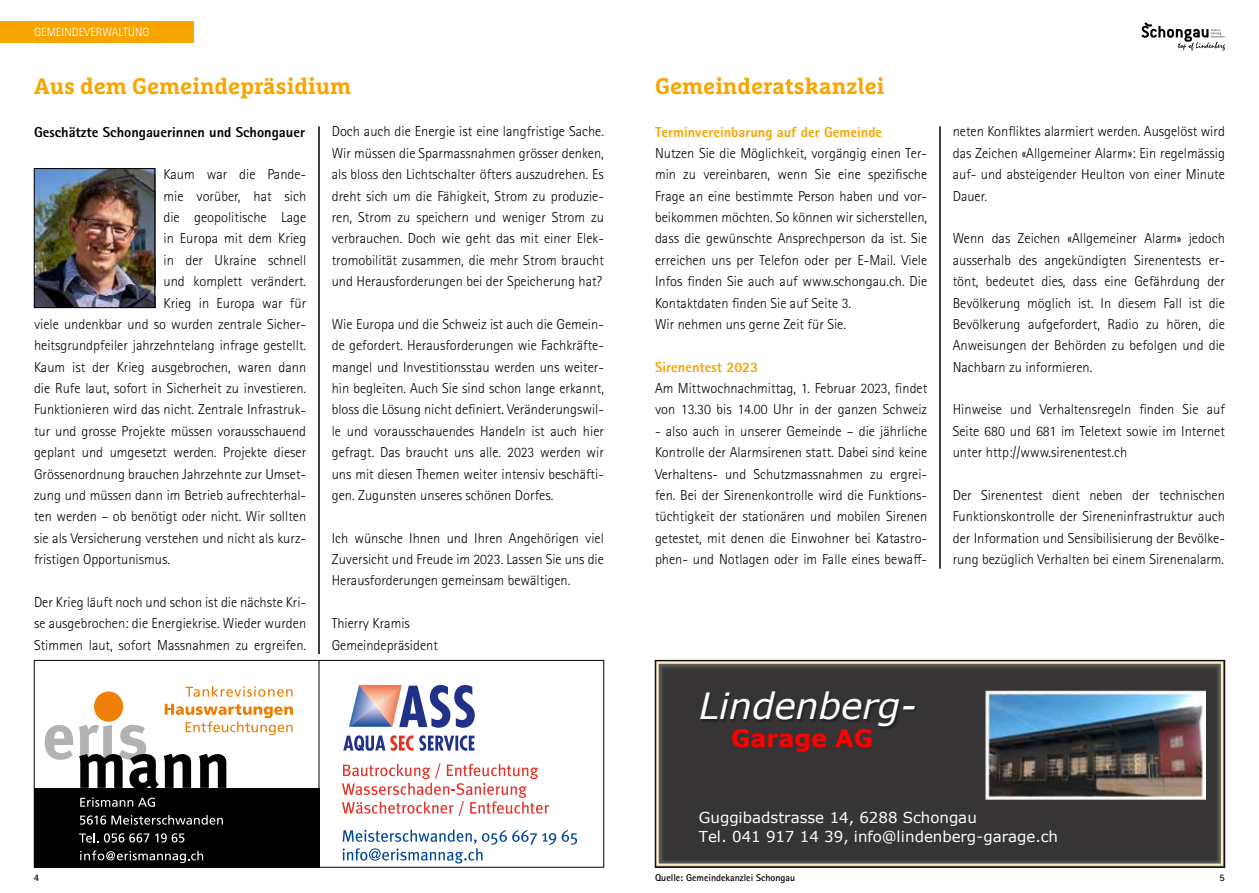
<style>
.page{position:relative;width:1259px;height:893px;background:#fff}
.page>*{position:absolute;margin:0;border:0;box-sizing:border-box;transform-origin:0 0}
.t1{font:italic 36px "Verdana";color:#fff}
.t2{font:700 24px "Verdana";color:#f00}
.t3{font:700 22.5px "Marselis Slab Pro";color:#f7a500}
.t4{font:15px/19.2px "Verdana";color:#fff}
.t5{font:300 14.4px/21.3px "Rotis Sans Serif Std";color:#000;text-align:justify}
.t6{font:800 14.4px "Rotis Sans Serif Std";color:#f7a500}
.t7{font:800 14.4px "Rotis Sans Serif Std";color:#000}
.t8{font:300 12px "Rotis Sans Serif Std";letter-spacing:.01em;color:#fff}
.t9{font:700 9.9px "Rotis Sans Serif Std";color:#000}
</style>
<div class="page">
<div style="left:0;top:21px;width:193px;height:22px;background:#f7a500"></div>
<img style="left:36px;top:170px;width:117px;height:136px">
<div style="left:34px;top:168px;width:121px;height:140px;border:1px solid #000"></div>
<hr style="left:319px;top:126px;width:1px;height:528px;background:#000">
<hr style="left:939px;top:127px;width:1px;height:442px;background:#000">
<img style="left:659px;top:664px;width:561px;height:199px">
<div style="left:656px;top:661px;width:567px;height:205px;border:2px solid #ffeec3"></div>
<div style="left:655px;top:660px;width:570px;height:207px;border:1px solid #000"></div>
<svg style="left:1141px;top:22px;width:84px;height:29px"></svg>
<div style="left:34px;top:788px;width:285px;height:79px;background:#000"></div>
<svg style="left:45px;top:725px;width:28px;height:35px"></svg>
<div style="left:94px;top:691px;width:29px;height:31px;background:#f07f0a;border-radius:50%"></div>
<svg style="left:419px;top:735px;width:55px;height:16px"></svg>
<svg style="left:349px;top:685px;width:126px;height:43px"></svg>
<svg style="left:343px;top:735px;width:70px;height:16px"></svg>
<hr style="left:319px;top:660px;width:1px;height:207px;background:#000">
<svg style="left:185px;top:686px;width:108px;height:11px"></svg>
<svg style="left:79px;top:704px;width:214px;height:84px"></svg>
<svg style="left:80px;top:797px;width:75px;height:10px"></svg>
<svg style="left:80px;top:815px;width:143px;height:10px"></svg>
<svg style="left:79px;top:833px;width:70px;height:9px"></svg>
<svg style="left:155px;top:833px;width:29px;height:9px"></svg>
<svg style="left:80px;top:850px;width:123px;height:13px"></svg>
<svg style="left:342px;top:763px;width:207px;height:53px"></svg>
<svg style="left:342px;top:829px;width:235px;height:34px"></svg>
<div style="left:34px;top:660px;width:570px;height:207px;border:1px solid #000"></div>
<p class="t8" style="left:34px;top:25px;width:117px">GEMEINDEVERWALTUNG</p>
<h3 class="t3" style="left:34px;top:72px;width:318px">Aus dem Gemeindepräsidium</h3>
<p class="t7" style="left:34px;top:123px;width:272px">Geschätzte Schongauerinnen und Schongauer</p>
<p class="t5" style="left:163px;top:164px;width:144px">Kaum war die Pande-</p>
<p class="t5" style="left:163px;top:185px;width:144px">mie vorüber, hat sich</p>
<p class="t5" style="left:163px;top:207px;width:144px">die geopolitische Lage</p>
<p class="t5" style="left:163px;top:228px;width:144px">in Europa mit dem Krieg</p>
<p class="t5" style="left:163px;top:250px;width:144px">in der Ukraine schnell</p>
<p class="t5" style="left:163px;top:271px;width:144px">und komplett verändert.</p>
<p class="t5" style="left:163px;top:292px;width:144px">Krieg in Europa war für</p>
<p class="t5" style="left:34px;top:314px;width:274px">viele undenkbar und so wurden zentrale Sicher-</p>
<p class="t5" style="left:34px;top:335px;width:274px">heitsgrundpfeiler jahrzehntelang infrage gestellt.</p>
<p class="t5" style="left:34px;top:356px;width:274px">Kaum ist der Krieg ausgebrochen, waren dann</p>
<p class="t5" style="left:34px;top:378px;width:274px">die Rufe laut, sofort in Sicherheit zu investieren.</p>
<p class="t5" style="left:34px;top:399px;width:274px">Funktionieren wird das nicht. Zentrale Infrastruk-</p>
<p class="t5" style="left:34px;top:421px;width:274px">tur und grosse Projekte müssen vorausschauend</p>
<p class="t5" style="left:34px;top:442px;width:274px">geplant und umgesetzt werden. Projekte dieser</p>
<p class="t5" style="left:34px;top:463px;width:274px">Grössenordnung brauchen Jahrzehnte zur Umset-</p>
<p class="t5" style="left:34px;top:485px;width:274px">zung und müssen dann im Betrieb aufrechterhal-</p>
<p class="t5" style="left:34px;top:506px;width:274px">ten werden – ob benötigt oder nicht. Wir sollten</p>
<p class="t5" style="left:34px;top:527px;width:274px">sie als Versicherung verstehen und nicht als kurz-</p>
<p class="t5" style="left:34px;top:549px;width:137px">fristigen Opportunismus.</p>
<p class="t5" style="left:34px;top:592px;width:274px">Der Krieg läuft noch und schon ist die nächste Kri&shy;se ausgebrochen: die Energiekrise. Wieder wurden Stimmen laut, sofort Massnahmen zu ergreifen.</p>
<p class="t5" style="left:332px;top:121px;width:274px">Doch auch die Energie ist eine langfristige Sache.<br>Wir müssen die Sparmassnahmen grösser denken, als bloss den Lichtschalter öfters auszudrehen. Es dreht sich um die Fähigkeit, Strom zu produzie&shy;ren, Strom zu speichern und weniger Strom zu verbrauchen. Doch wie geht das mit einer Elek&shy;tromobilität zusammen, die mehr Strom braucht und Herausforderungen bei der Speicherung hat?</p>
<p class="t5" style="left:332px;top:314px;width:274px">Wie Europa und die Schweiz ist auch die Gemein&shy;de gefordert. Herausforderungen wie Fachkräfte&shy;mangel und Investitionsstau werden uns weiter&shy;hin begleiten. Auch Sie sind schon lange erkannt, bloss die Lösung nicht definiert. Veränderungswil&shy;le und vorausschauendes Handeln ist auch hier gefragt. Das braucht uns alle. 2023 werden wir uns mit diesen Themen weiter intensiv beschäfti&shy;gen. Zugunsten unseres schönen Dorfes.</p>
<p class="t5" style="left:332px;top:527px;width:274px">Ich wünsche Ihnen und Ihren Angehörigen viel Zuversicht und Freude im 2023. Lassen Sie uns die Herausforderungen gemeinsam bewältigen.</p>
<p class="t5" style="left:332px;top:613px;width:108px">Thierry Kramis<br>Gemeindepräsident</p>
<h3 class="t3" style="left:655px;top:72px;width:231px">Gemeinderatskanzlei</h3>
<p class="t6" style="left:655px;top:123px;width:229px">Terminvereinbarung auf der Gemeinde</p>
<p class="t5" style="left:655px;top:143px;width:274px;text-align:left">Nutzen Sie die Möglichkeit, vorgängig einen Ter&shy;min zu vereinbaren, wenn Sie eine spezifische Frage an eine bestimmte Person haben und vor&shy;beikommen möchten. So können wir sicherstellen, dass die gewünschte Ansprechperson da ist. Sie erreichen uns per Telefon oder per E-Mail. Viele Infos finden Sie auch auf www.schongau.ch. Die Kontaktdaten finden Sie auf Seite 3.<br>Wir nehmen uns gerne Zeit für Sie.</p>
<p class="t6" style="left:655px;top:358px;width:105px">Sirenentest 2023</p>
<p class="t5" style="left:655px;top:378px;width:274px">Am Mittwochnachmittag, 1. Februar 2023, findet von 13.30 bis 14.00 Uhr in der ganzen Schweiz</p>
<p class="t5" style="left:655px;top:420px;width:274px">- also auch in unserer Gemeinde – die jährliche Kontrolle der Alarmsirenen statt. Dabei sind keine Verhaltens- und Schutzmassnahmen zu ergrei&shy;fen. Bei der Sirenenkontrolle wird die Funktions&shy;tüchtigkeit der stationären und mobilen Sirenen getestet, mit denen die Einwohner bei Katastro&shy;phen- und Notlagen oder im Falle eines bewaff-</p>
<p class="t5" style="left:952px;top:121px;width:274px">neten Konfliktes alarmiert werden. Ausgelöst wird das Zeichen «Allgemeiner Alarm»: Ein regelmässig auf- und absteigender Heulton von einer Minute Dauer.</p>
<p class="t5" style="left:952px;top:228px;width:274px">Wenn das Zeichen «Allgemeiner Alarm» jedoch ausserhalb des angekündigten Sirenentests er&shy;tönt, bedeutet dies, dass eine Gefährdung der Bevölkerung möglich ist. In diesem Fall ist die Bevölkerung aufgefordert, Radio zu hören, die Anweisungen der Behörden zu befolgen und die Nachbarn zu informieren.</p>
<p class="t5" style="left:952px;top:399px;width:274px">Hinweise und Verhaltensregeln finden Sie auf Seite 680 und 681 im Teletext sowie im Internet unter http://www.sirenentest.ch</p>
<p class="t5" style="left:952px;top:484px;width:274px">Der Sirenentest dient neben der technischen Funktionskontrolle der Sireneninfrastruktur auch der Information und Sensibilisierung der Bevölke&shy;rung bezüglich Verhalten bei einem Sirenenalarm.</p>
<h1 class="t1" style="left:699px;top:681px;width:219px">Lindenberg-</h1>
<h2 class="t2" style="left:731px;top:721px;width:144px">Garage AG</h2>
<p class="t4" style="left:699px;top:807px;width:361px">Guggibadstrasse 14, 6288 Schongau<br>Tel. 041 917 14 39, info@lindenberg-garage.ch</p>
<p class="t9" style="left:34px;top:871px;width:7px">4</p>
<p class="t9" style="left:655px;top:871px;width:142px">Quelle: Gemeindekanzlei Schongau</p>
<p class="t9" style="left:1219px;top:871px;width:7px">5</p>
</div>
